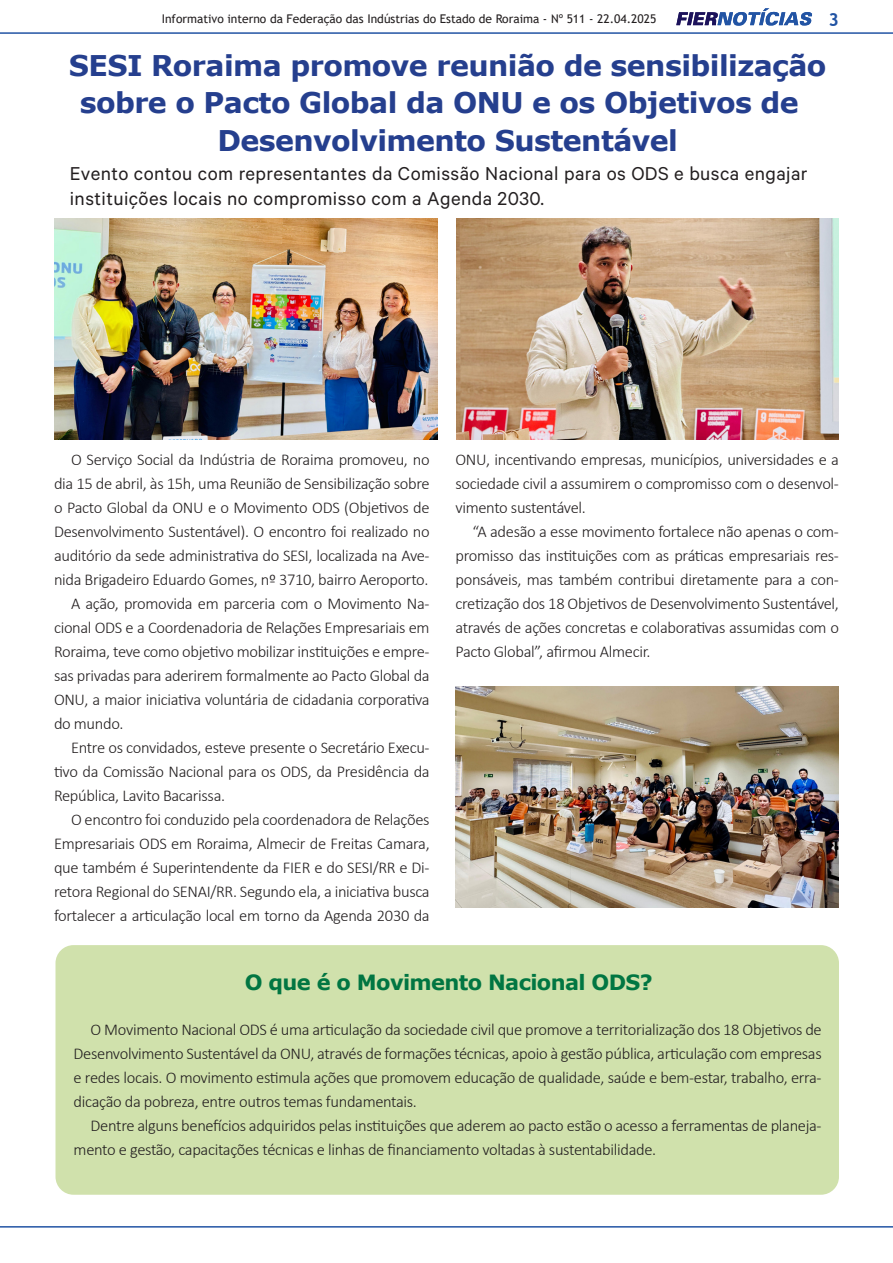
<style>
.page{position:relative;width:893px;height:1263px;background:#fff}
.page>*{position:absolute;margin:0;border:0;box-sizing:border-box;transform-origin:0 0}
.t1{font:700 28.5px/37.5px "Verdana";letter-spacing:-.02em;color:#253f8e;text-align:center}
.t2{font:21px "Calibre";letter-spacing:.02em;color:#231f20}
.t3{font:700 21px "Verdana";letter-spacing:-.03em;color:#017642}
.t4{font:700 18px "Trebuchet MS";color:#2254a4}
.t5{font:300 16.5px/24px "Calibri";letter-spacing:-.02em;color:#231f20;text-align:justify}
.t6{font:12px "Trebuchet MS";color:#231f20}
</style>
<div class="page">
<img style="left:54px;top:219px;width:383px;height:221px">
<img style="left:457px;top:218px;width:382px;height:221px">
<img style="left:455px;top:687px;width:384px;height:221px">
<div style="left:56px;top:945px;width:783px;height:250px;background:#d0e1ac;border-radius:18px"></div>
<hr style="left:0;top:1226px;width:893px;height:1px;background:#2254a4">
<svg style="left:676px;top:8px;width:136px;height:18px"></svg>
<hr style="left:0;top:32px;width:893px;height:2px;background:#2254a4">
<p class="t6" style="left:162px;top:11px;width:496px">Informativo interno da Federação das Indústrias do Estado de Roraima - Nº 511 - 22.04.2025</p>
<p class="t4" style="left:828px;top:8px;width:12px">3</p>
<p class="t1" style="left:69px;top:46px;width:759px">SESI Roraima promove reunião de sensibilização sobre o Pacto Global da ONU e os Objetivos de</p>
<p class="t1" style="left:217px;top:121px;width:462px">Desenvolvimento Sustentável</p>
<p class="t2" style="left:70px;top:161px;width:739px">Evento contou com representantes da Comissão Nacional para os ODS e busca engajar</p>
<p class="t2" style="left:70px;top:186px;width:476px">instituições locais no compromisso com a Agenda 2030.</p>
<p class="t5" style="left:54px;top:447px;width:377px;text-indent:17px">O Serviço Social da Indústria de Roraima promoveu, no dia 15 de abril, às 15h, uma Reunião de Sensibilização sobre o Pacto Global da ONU e o Movimento ODS (Objetivos de Desenvolvimento Sustentável). O encontro foi realizado no auditório da sede administrativa do SESI, localizada na Ave&shy;nida Brigadeiro Eduardo Gomes, nº 3710, bairro Aeroporto.</p>
<p class="t5" style="left:54px;top:591px;width:377px;text-indent:17px">A ação, promovida em parceria com o Movimento Na&shy;cional ODS e a Coordenadoria de Relações Empresariais em Roraima, teve como objetivo mobilizar instituições e empre&shy;sas privadas para aderirem formalmente ao Pacto Global da ONU, a maior iniciativa voluntária de cidadania corporativa do mundo.</p>
<p class="t5" style="left:54px;top:735px;width:377px;text-indent:17px">Entre os convidados, esteve presente o Secretário Execu&shy;tivo da Comissão Nacional para os ODS, da Presidência da República, Lavito Bacarissa.</p>
<p class="t5" style="left:54px;top:807px;width:377px;text-indent:17px">O encontro foi conduzido pela coordenadora de Relações Empresariais ODS em Roraima, Almecir de Freitas Camara, que também é Superintendente da FIER e do SESI/RR e Di&shy;retora Regional do SENAI/RR. Segundo ela, a iniciativa busca fortalecer a articulação local em torno da Agenda 2030 da</p>
<p class="t5" style="left:455px;top:448px;width:385px">ONU, incentivando empresas, municípios, universidades e a sociedade civil a assumirem o compromisso com o desenvol&shy;vimento sustentável.</p>
<p class="t5" style="left:455px;top:520px;width:385px;text-indent:17px">“A adesão a esse movimento fortalece não apenas o com&shy;promisso das instituições com as práticas empresariais res&shy;ponsáveis, mas também contribui diretamente para a con&shy;cretização dos 18 Objetivos de Desenvolvimento Sustentável, através de ações concretas e colaborativas assumidas com o Pacto Global”, afirmou Almecir.</p>
<p class="t3" style="left:245px;top:967px;width:410px">O que é o Movimento Nacional ODS?</p>
<p class="t5" style="left:74px;top:1018px;width:750px;text-indent:17px">O Movimento Nacional ODS é uma articulação da sociedade civil que promove a territorialização dos 18 Objetivos de Desenvolvimento Sustentável da ONU, através de formações técnicas, apoio à gestão pública, articulação com empresas e redes locais. O movimento estimula ações que promovem educação de qualidade, saúde e bem-estar, trabalho, erra&shy;dicação da pobreza, entre outros temas fundamentais.</p>
<p class="t5" style="left:74px;top:1114px;width:749px;text-indent:17px">Dentre alguns benefícios adquiridos pelas instituições que aderem ao pacto estão o acesso a ferramentas de planeja&shy;mento e gestão, capacitações técnicas e linhas de financiamento voltadas à sustentabilidade.</p>
</div>
